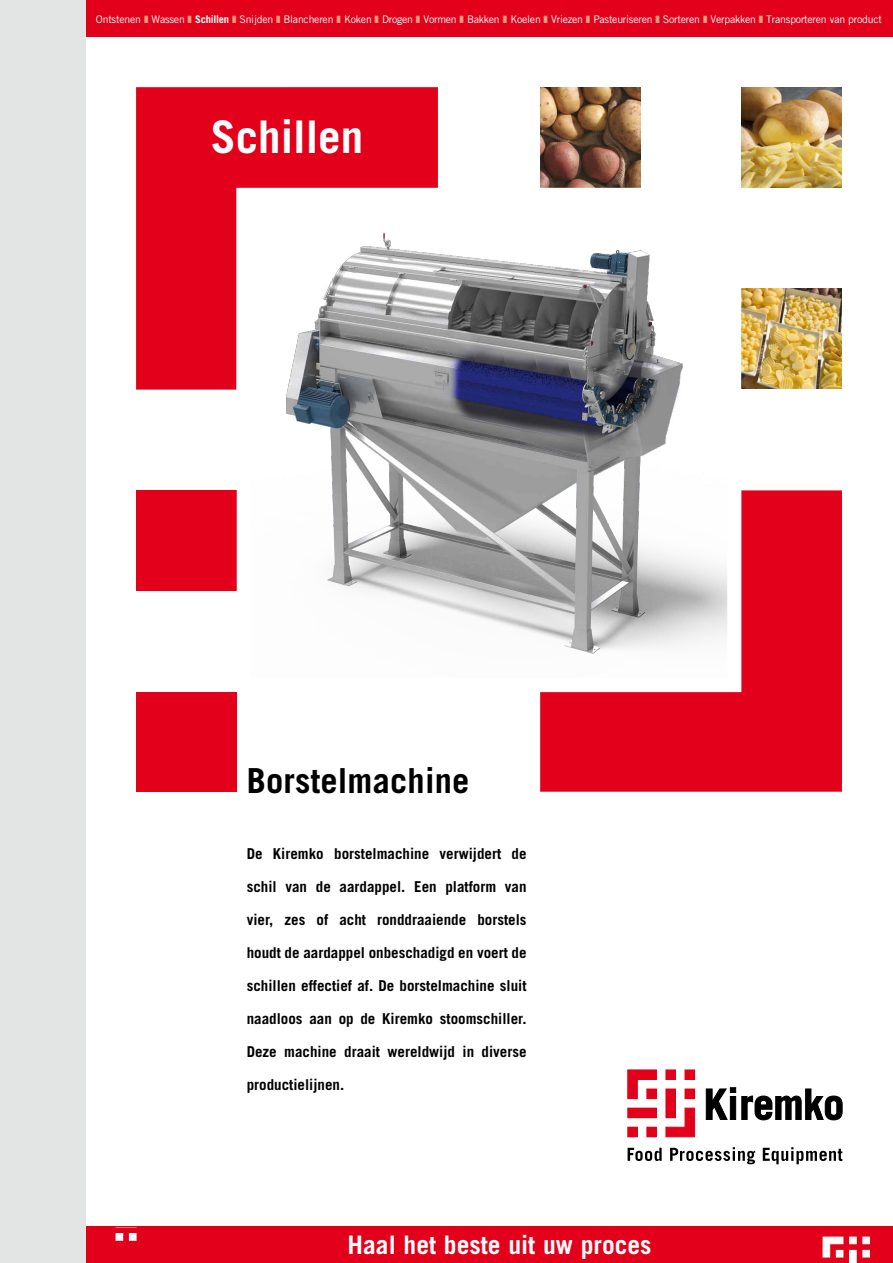
<style>
.page{position:relative;width:893px;height:1263px;background:#fff}
.page>*{position:absolute;margin:0;border:0;box-sizing:border-box;transform-origin:0 0}
.t1{font:700 45px "Trade Gothic LT Std";color:#fff}
.t2{font:700 34.5px "Trade Gothic";letter-spacing:.005em;color:#000}
.t3{font:700 25.5px "Trade Gothic";color:#fff}
.t4{font:700 15px "Trade Gothic";color:#000}
.t5{font:10.5px "Trade Gothic";letter-spacing:-.02em;color:#fff}
.s1{font-weight:700}
</style>
<div class="page">
<div style="left:85px;top:0;width:808px;height:36px;background:#e2001a"></div>
<div style="left:85px;top:1227px;width:808px;height:36px;background:#e2001a"></div>
<svg style="left:823px;top:1237px;width:20px;height:20px"></svg>
<div style="left:849px;top:1237px;width:7px;height:7px;background:#fff;border:1px solid #fff"></div>
<div style="left:863px;top:1237px;width:7px;height:7px;background:#fff;border:1px solid #fff"></div>
<div style="left:836px;top:1250px;width:7px;height:7px;background:#fff;border:1px solid #fff"></div>
<svg style="left:849px;top:1250px;width:7px;height:13px"></svg>
<div style="left:863px;top:1250px;width:7px;height:7px;background:#fff;border:1px solid #fff"></div>
<svg style="left:136px;top:87px;width:302px;height:303px;background:#e51b32"></svg>
<div style="left:136px;top:490px;width:104px;height:101px;background:#e2001a"></div>
<div style="left:136px;top:692px;width:101px;height:100px;background:#e2001a"></div>
<svg style="left:540px;top:490px;width:302px;height:302px;background:#e51b33"></svg>
<img style="left:540px;top:87px;width:101px;height:101px">
<svg style="left:628px;top:1070px;width:29px;height:29px"></svg>
<div style="left:647px;top:1127px;width:9px;height:10px;background:#e2001a"></div>
<div style="left:666px;top:1070px;width:9px;height:9px;background:#e2001a"></div>
<div style="left:666px;top:1070px;width:10px;height:9px;border:1px solid #e2001a"></div>
<div style="left:685px;top:1070px;width:10px;height:9px;background:#e2001a"></div>
<div style="left:628px;top:1127px;width:9px;height:10px;background:#e2001a"></div>
<div style="left:647px;top:1089px;width:9px;height:9px;background:#e2001a"></div>
<div style="left:647px;top:1089px;width:9px;height:10px;border:1px solid #e2001a"></div>
<div style="left:628px;top:1108px;width:28px;height:10px;background:#e2001a"></div>
<div style="left:666px;top:1089px;width:9px;height:29px;background:#e2001a"></div>
<div style="left:666px;top:1089px;width:10px;height:29px;border:1px solid #e2001a"></div>
<svg style="left:666px;top:1108px;width:29px;height:29px"></svg>
<div style="left:685px;top:1089px;width:10px;height:9px;background:#e2001a"></div>
<div style="left:685px;top:1089px;width:10px;height:10px;border:1px solid #e2001a"></div>
<svg style="left:706px;top:1087px;width:30px;height:33px"></svg>
<svg style="left:742px;top:1089px;width:100px;height:31px"></svg>
<svg style="left:628px;top:1148px;width:34px;height:13px"></svg>
<svg style="left:670px;top:1147px;width:85px;height:17px"></svg>
<svg style="left:763px;top:1147px;width:79px;height:17px"></svg>
<div style="left:0;top:0;width:85px;height:1263px;background:#e3e4e4"></div>
<img style="left:741px;top:87px;width:101px;height:101px">
<div style="left:129px;top:1233px;width:7px;height:7px;background:#fff"></div>
<div style="left:116px;top:1233px;width:7px;height:7px;background:#fff"></div>
<img style="left:741px;top:289px;width:101px;height:99px">
<img style="left:252px;top:203px;width:474px;height:474px">
<p class="t5" style="left:96px;top:13px;width:788px">Ontstenen Wassen <span class="s1">Schillen</span> Snijden Blancheren Koken Drogen Vormen Bakken Koelen Vriezen Pasteuriseren Sorteren Verpakken Transporteren van product</p>
<h1 class="t1" style="left:211px;top:109px;width:154px">Schillen</h1>
<h2 class="t2" style="left:247px;top:760px;width:224px">Borstelmachine</h2>
<p class="t4" style="left:247px;top:845px;width:281px">De Kiremko borstelmachine verwijdert de</p>
<p class="t4" style="left:247px;top:878px;width:281px">schil van de aardappel. Een platform van</p>
<p class="t4" style="left:247px;top:911px;width:281px">vier, zes of acht ronddraaiende borstels</p>
<p class="t4" style="left:247px;top:944px;width:281px">houdt de aardappel onbeschadigd en voert de</p>
<p class="t4" style="left:247px;top:977px;width:281px">schillen effectief af. De borstelmachine sluit</p>
<p class="t4" style="left:247px;top:1010px;width:281px">naadloos aan op de Kiremko stoomschiller.</p>
<p class="t4" style="left:247px;top:1043px;width:281px">Deze machine draait wereldwijd in diverse</p>
<p class="t4" style="left:247px;top:1076px;width:99px">productielijnen.</p>
<h3 class="t3" style="left:348px;top:1229px;width:305px">Haal het beste uit uw proces</h3>
</div>
